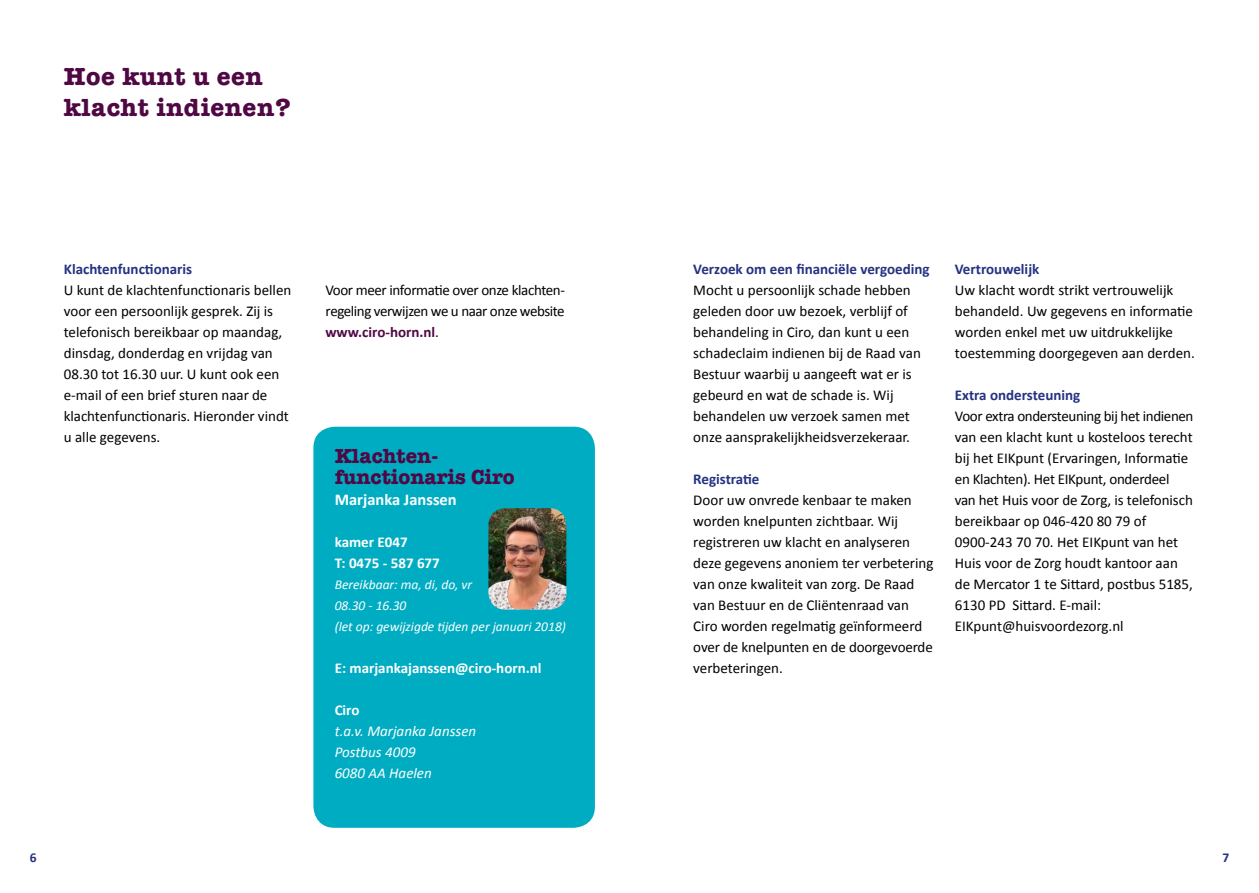
<style>
.page{position:relative;width:1259px;height:893px;background:#fff}
.page>*{position:absolute;margin:0;border:0;box-sizing:border-box;transform-origin:0 0}
.t1{font:700 25.5px/31.5px "American Typewriter";letter-spacing:.02em;color:#500844}
.t2{font:700 21px/21px "American Typewriter";color:#500844}
.t3{font:700 16.5px "Calibri";color:#fff}
.t4{font:15px/21px "Calibri";color:#000}
.t5{font:700 15px "Calibri";color:#243282}
.t6{font:700 15px/21px "Calibri";color:#fff}
.t7{font:italic 15px/21px "Calibri";color:#fff}
.t8{font:italic 13.5px/21px "Calibri";color:#fff}
.t9{font:700 13.5px "Calibri";color:#243282}
.s1{font-weight:700;color:#500844}
</style>
<div class="page">
<div style="left:313px;top:427px;width:282px;height:401px;background:#00acc2;border-radius:21px"></div>
<img style="left:488px;top:508px;width:77px;height:102px">
<h1 class="t1" style="left:64px;top:59px;width:228px">Hoe kunt u een klacht indienen?</h1>
<p class="t5" style="left:64px;top:259px;width:130px">Klachtenfunctionaris</p>
<p class="t4" style="left:64px;top:279px;width:229px">U kunt de klachtenfunctionaris bellen voor een persoonlijk gesprek. Zij is telefonisch bereikbaar op maandag, dinsdag, donderdag en vrijdag van 08.30 tot 16.30 uur. U kunt ook een e-mail of een brief sturen naar de klachtenfunctionaris. Hieronder vindt u alle gegevens.</p>
<p class="t4" style="left:325px;top:279px;width:241px;text-align:justify">Voor meer informatie over onze klachten&shy;regeling verwijzen we u naar onze website <span class="s1">www.ciro-horn.nl</span>.</p>
<h2 class="t2" style="left:335px;top:444px;width:181px">Klachten&shy;functionaris Ciro</h2>
<p class="t3" style="left:335px;top:489px;width:124px">Marjanka Janssen</p>
<p class="t6" style="left:335px;top:531px;width:107px">kamer E047<br>T: 0475 - 587 677</p>
<p class="t8" style="left:335px;top:573px;width:233px">Bereikbaar: ma, di, do, vr<br>08.30 - 16.30<br>(let op: gewijzigde tijden per januari 2018)</p>
<p class="t6" style="left:335px;top:657px;width:208px">E: marjankajanssen@ciro-horn.nl</p>
<p class="t6" style="left:335px;top:699px;width:26px">Ciro</p>
<p class="t7" style="left:335px;top:720px;width:143px">t.a.v. Marjanka Janssen<br>Postbus 4009<br>6080 AA Haelen</p>
<p class="t5" style="left:693px;top:259px;width:238px">Verzoek om een financiële vergoeding</p>
<p class="t4" style="left:693px;top:279px;width:229px">Mocht u persoonlijk schade hebben geleden door uw bezoek, verblijf of behandeling in Ciro, dan kunt u een schadeclaim indienen bij de Raad van Bestuur waarbij u aangeeft wat er is gebeurd en wat de schade is. Wij behandelen uw verzoek samen met onze aansprakelijkheidsverzekeraar.</p>
<p class="t5" style="left:693px;top:469px;width:68px">Registratie</p>
<p class="t4" style="left:693px;top:489px;width:242px">Door uw onvrede kenbaar te maken worden knelpunten zichtbaar. Wij registreren uw klacht en analyseren deze gegevens anoniem ter verbetering van onze kwaliteit van zorg. De Raad van Bestuur en de Cliëntenraad van Ciro worden regelmatig geïnformeerd over de knelpunten en de doorgevoerde verbeteringen.</p>
<p class="t5" style="left:955px;top:259px;width:86px">Vertrouwelijk</p>
<p class="t4" style="left:955px;top:279px;width:241px">Uw klacht wordt strikt vertrouwelijk behandeld. Uw gegevens en informatie worden enkel met uw uitdrukkelijke toestemming doorgegeven aan derden.</p>
<p class="t5" style="left:955px;top:385px;width:127px">Extra ondersteuning</p>
<p class="t4" style="left:955px;top:405px;width:240px">Voor extra ondersteuning bij het indienen van een klacht kunt u kosteloos terecht bij het EIKpunt (Ervaringen, Informatie en Klachten). Het EIKpunt, onderdeel van het Huis voor de Zorg, is telefonisch bereikbaar op 046-420 80 79 of 0900-243 70 70. Het EIKpunt van het Huis voor de Zorg houdt kantoor aan de Mercator 1 te Sittard, postbus 5185, 6130 PD Sittard. E-mail:<br>EIKpunt@huisvoordezorg.nl</p>
<p class="t9" style="left:30px;top:849px;width:8px">6</p>
<p class="t9" style="left:1222px;top:849px;width:8px">7</p>
</div>
